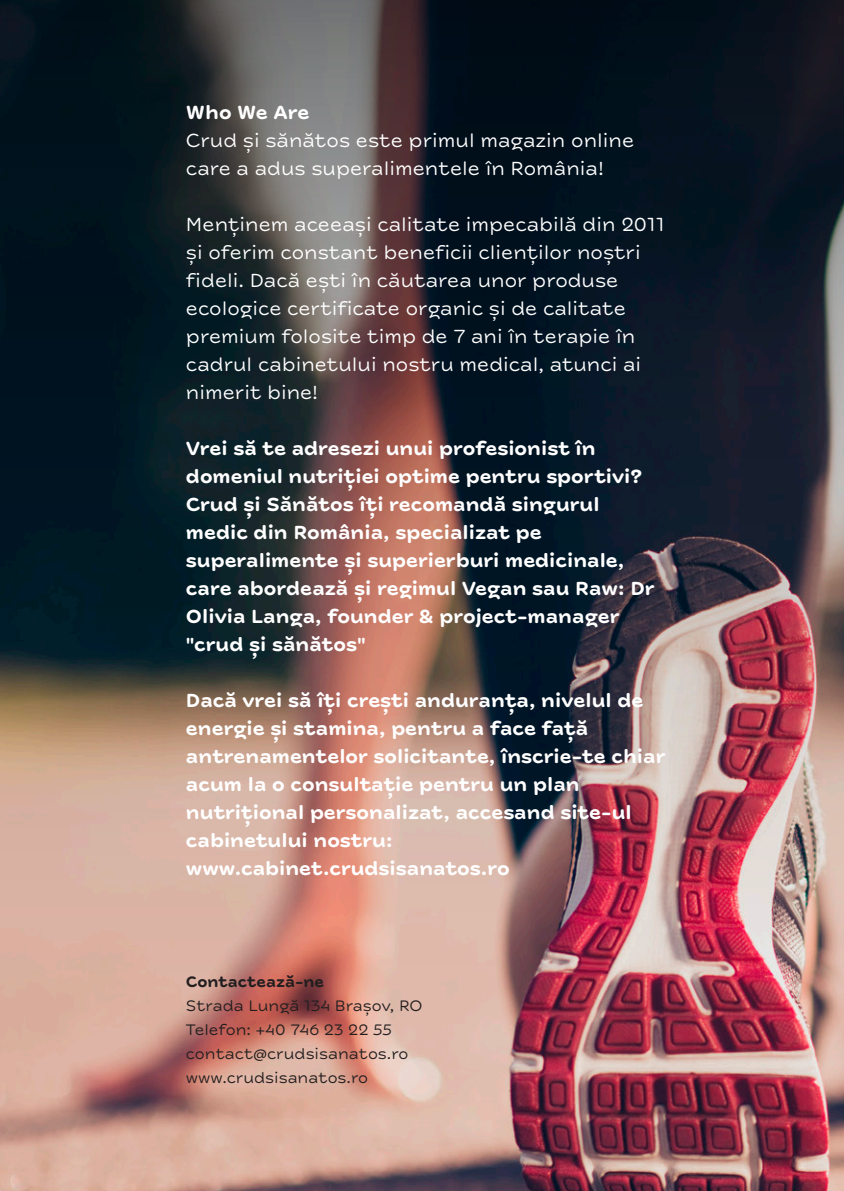
<style>
.page{position:relative;width:844px;height:1191px;background:#fff}
.page>*{position:absolute;margin:0;border:0;box-sizing:border-box;transform-origin:0 0}
.t1{font:700 20px/28px "Crud";color:#fff}
.t2{font:20px/28px "Crud";color:#fff}
.t3{font:16px/24px "Crud";color:#221e1f}
.t4{font:700 16px "Crud";color:#221e1f}
</style>
<div class="page">
<img style="left:0;top:0;width:843px;height:1191px">
<p class="t1" style="left:186px;top:99px;width:125px">Who We Are</p>
<p class="t2" style="left:186px;top:127px;width:449px">Crud și sănătos este primul magazin online care a adus superalimentele în România!</p>
<p class="t2" style="left:186px;top:211px;width:479px">Menținem aceeași calitate impecabilă din 2011 și oferim constant beneficii clienților noștri fideli. Dacă ești în căutarea unor produse ecologice certificate organic și de calitate premium folosite timp de 7 ani în terapie în cadrul cabinetului nostru medical, atunci ai nimerit bine!</p>
<p class="t1" style="left:186px;top:435px;width:470px">Vrei să te adresezi unui profesionist în domeniul nutriției optime pentru sportivi?<br>Crud și Sănătos îți recomandă singurul medic din România, specializat pe superalimente și superierburi medicinale, care abordează și regimul Vegan sau Raw: Dr Olivia Langa, founder &amp; project-manager "crud și sănătos"</p>
<p class="t1" style="left:186px;top:687px;width:480px">Dacă vrei să îți crești anduranța, nivelul de energie și stamina, pentru a face față antrenamentelor solicitante, înscrie-te chiar acum la o consultație pentru un plan nutrițional personalizat, accesand site-ul cabinetului nostru: www.cabinet.crudsisanatos.ro</p>
<p class="t4" style="left:186px;top:971px;width:140px">Contactează-ne</p>
<p class="t3" style="left:186px;top:994px;width:238px">Strada Lungă 134 Brașov, RO<br>Telefon: +40 746 23 22 55 contact@crudsisanatos.ro www.crudsisanatos.ro</p>
</div>
